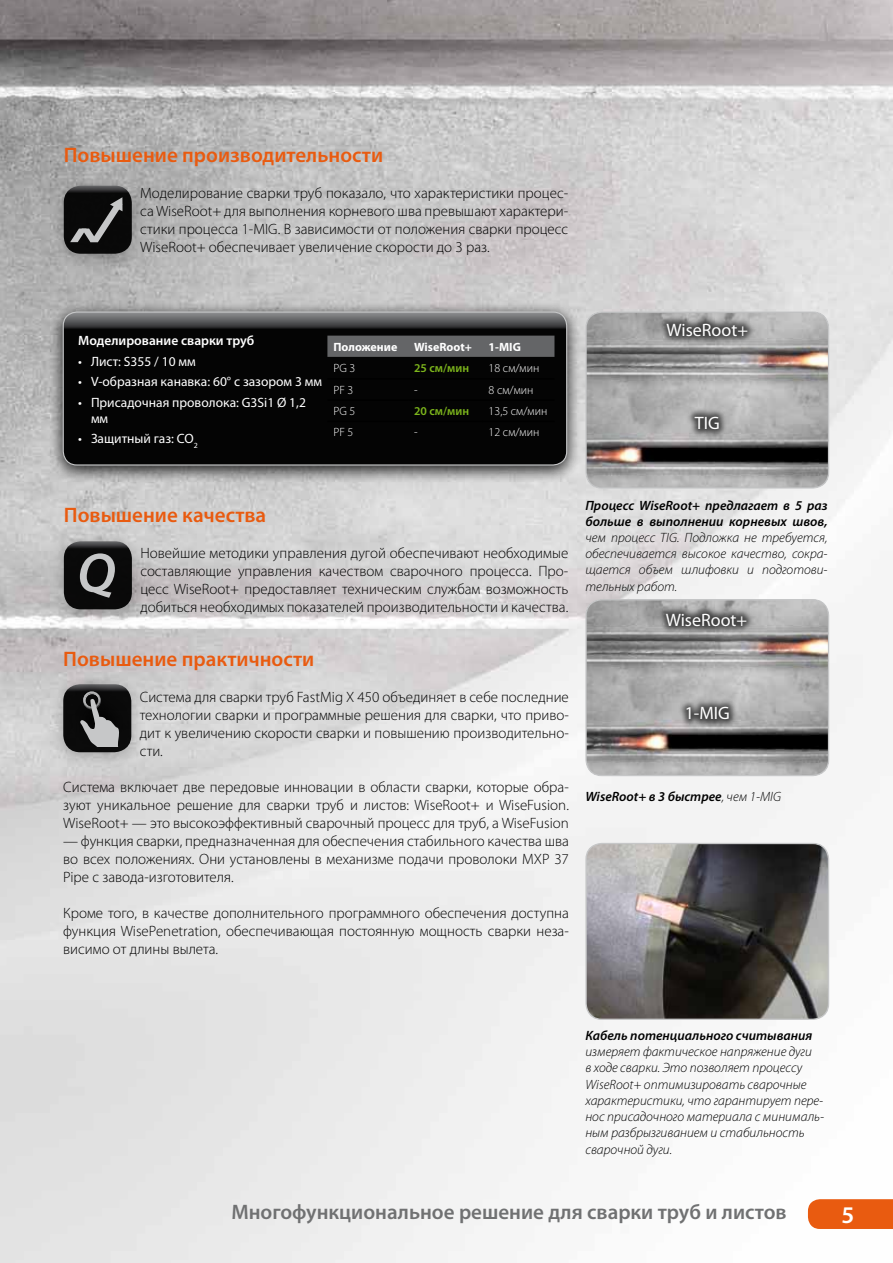
<style>
.page{position:relative;width:893px;height:1263px;background:#fff}
.page>*{position:absolute;margin:0;border:0;box-sizing:border-box;transform-origin:0 0}
.t1{font:600 24px "Myriad Pro";color:#fff}
.t2{font:600 21px "Myriad Pro";color:#e95b10}
.t3{font:600 21px "Myriad Pro";color:#707172}
.t4{font:18px "Myriad Pro";color:#fff}
.t5{font:300 15px/18px "Myriad Pro";color:#000;text-align:justify}
.t6{font:italic 300 13.5px/16.2px "Myriad Pro";color:#000}
.t7{font:italic 600 13.5px/16.2px "Myriad Pro";color:#000}
.t8{font:13.5px/16.2px "Myriad Pro";color:#fff}
.t9{font:600 13.5px "Myriad Pro";color:#fff}
.t10{font:300 12px "Myriad Pro";color:#fff}
.t11{font:700 12px "Myriad Pro";color:#fff}
.t12{font:600 12px "Myriad Pro";color:#7db61c}
.s1{font-weight:300}
</style>
<div class="page">
<img style="left:0;top:0;width:893px;height:1263px">
<div style="left:50px;top:176px;width:96px;height:96px;background:#000;opacity:.25"></div>
<svg style="left:64px;top:186px;width:68px;height:68px;background:#131313"></svg>
<svg style="left:70px;top:197px;width:53px;height:45px;background:#313132"></svg>
<div style="left:50px;top:531px;width:96px;height:97px;background:#000;opacity:.25"></div>
<svg style="left:64px;top:541px;width:68px;height:68px;background:#121212"></svg>
<svg style="left:80px;top:553px;width:35px;height:45px;background:#595a5a"></svg>
<div style="left:49px;top:674px;width:96px;height:97px;background:#000;opacity:.25"></div>
<div style="left:63px;top:684px;width:68px;height:68px;background:#0b0b0b;border-radius:17px"></div>
<div style="left:65px;top:674px;width:65px;height:74px;background:#000;opacity:.75"></div>
<svg style="left:80px;top:691px;width:40px;height:55px"></svg>
<img style="left:586px;top:843px;width:242px;height:176px">
<div style="left:585px;top:843px;width:244px;height:177px;border:1px solid #c6c7c8;border-radius:16px"></div>
<img style="left:586px;top:312px;width:242px;height:176px">
<div style="left:585px;top:311px;width:244px;height:178px;border:1px solid #c6c7c8;border-radius:16px"></div>
<div style="left:686px;top:407px;width:41px;height:31px;background:#000;opacity:.61"></div>
<div style="left:659px;top:314px;width:97px;height:30px;background:#000;opacity:.61"></div>
<img style="left:586px;top:600px;width:242px;height:175px">
<div style="left:585px;top:599px;width:244px;height:177px;border:1px solid #c6c7c8;border-radius:16px"></div>
<div style="left:678px;top:698px;width:60px;height:30px;background:#000;opacity:.61"></div>
<div style="left:657px;top:605px;width:98px;height:30px;background:#000;opacity:.61"></div>
<div style="left:49px;top:302px;width:532px;height:182px;background:#000;opacity:.25"></div>
<svg style="left:63px;top:312px;width:504px;height:153px;background:#0e0e0e"></svg>
<div style="left:63px;top:311px;width:504px;height:155px;border:1px solid #c6c7c8;border-radius:14px"></div>
<div style="left:327px;top:336px;width:227px;height:21px;background:#646567"></div>
<hr style="left:327px;top:378px;width:81px;height:2px;background:#000">
<hr style="left:408px;top:378px;width:75px;height:2px;background:#000">
<hr style="left:483px;top:378px;width:71px;height:2px;background:#000">
<hr style="left:327px;top:399px;width:81px;height:2px;background:#000">
<hr style="left:408px;top:399px;width:75px;height:2px;background:#000">
<hr style="left:483px;top:399px;width:71px;height:2px;background:#000">
<hr style="left:327px;top:421px;width:81px;height:1px;background:#000">
<hr style="left:408px;top:421px;width:75px;height:1px;background:#000">
<hr style="left:483px;top:421px;width:71px;height:1px;background:#000">
<div style="left:808px;top:1199px;width:85px;height:30px;background:#e95b10"></div>
<h2 class="t2" style="left:64px;top:142px;width:321px">Повышение производительности</h2>
<p class="t5" style="left:140px;top:184px;width:429px">Моделирование сварки труб показало, что характеристики процес&shy;са WiseRoot+ для выполнения корневого шва превышают характери&shy;стики процесса 1-MIG. В зависимости от положения сварки процесс WiseRoot+ обеспечивает увеличение скорости до 3 раз.</p>
<p class="t9" style="left:78px;top:332px;width:178px">Моделирование сварки труб</p>
<p class="t8" style="left:78px;top:353px;width:119px">• Лист: S355 / 10 мм</p>
<p class="t8" style="left:78px;top:373px;width:245px">• V-образная канавка: 60° с зазором 3 мм</p>
<p class="t8" style="left:91px;top:394px;width:216px;text-indent:-13px">• Присадочная проволока: G3Si1 Ø 1,2 мм</p>
<p class="t8" style="left:78px;top:431px;width:121px">• Защитный газ: CO<sub>2</sub></p>
<p class="t11" style="left:333px;top:339px;width:65px">Положение</p>
<p class="t11" style="left:414px;top:339px;width:59px">WiseRoot+</p>
<p class="t11" style="left:489px;top:339px;width:34px">1-MIG</p>
<p class="t10" style="left:333px;top:361px;width:23px">PG 3</p>
<p class="t12" style="left:414px;top:360px;width:56px">25 см/мин</p>
<p class="t10" style="left:489px;top:361px;width:52px">18 см/мин</p>
<p class="t10" style="left:333px;top:383px;width:22px">PF 3</p>
<p class="t10" style="left:414px;top:383px;width:5px">-</p>
<p class="t10" style="left:489px;top:383px;width:46px">8 см/мин</p>
<p class="t10" style="left:333px;top:404px;width:23px">PG 5</p>
<p class="t12" style="left:414px;top:403px;width:56px">20 см/мин</p>
<p class="t10" style="left:489px;top:404px;width:60px">13,5 см/мин</p>
<p class="t10" style="left:333px;top:425px;width:22px">PF 5</p>
<p class="t10" style="left:414px;top:425px;width:5px">-</p>
<p class="t10" style="left:489px;top:425px;width:52px">12 см/мин</p>
<p class="t4" style="left:666px;top:318px;width:83px">WiseRoot+</p>
<p class="t4" style="left:695px;top:412px;width:26px">TIG</p>
<h2 class="t2" style="left:64px;top:502px;width:204px">Повышение качества</h2>
<p class="t5" style="left:140px;top:544px;width:429px">Новейшие методики управления дугой обеспечивают необходимые составляющие управления качеством сварочного процесса. Про&shy;цесс WiseRoot+ предоставляет техническим службам возможность добиться необходимых показателей производительности и качества.</p>
<h2 class="t2" style="left:63px;top:646px;width:253px">Повышение практичности</h2>
<p class="t5" style="left:140px;top:688px;width:431px">Система для сварки труб FastMig X 450 объединяет в себе последние технологии сварки и программные решения для сварки, что приво&shy;дит к увеличению скорости сварки и повышению производительно&shy;сти.</p>
<p class="t5" style="left:63px;top:778px;width:507px">Система включает две передовые инновации в области сварки, которые обра&shy;зуют уникальное решение для сварки труб и листов: WiseRoot+ и WiseFusion.<br>WiseRoot+ — это высокоэффективный сварочный процесс для труб, а WiseFusion</p>
<p class="t5" style="left:63px;top:832px;width:507px">— функция сварки, предназначенная для обеспечения стабильного качества шва во всех положениях. Они установлены в механизме подачи проволоки MXP 37<br>Pipe с завода-изготовителя.</p>
<p class="t5" style="left:63px;top:904px;width:507px">Кроме того, в качестве дополнительного программного обеспечения доступна функция WisePenetration, обеспечивающая постоянную мощность сварки неза&shy;висимо от длины вылета.</p>
<p class="t7" style="left:585px;top:497px;width:244px">Процесс WiseRoot+ предлагает в 5 раз больше в выполнении корневых швов,</p>
<p class="t6" style="left:585px;top:529px;width:244px;text-align:justify">чем процесс TIG. Подложка не требуется, обеспечивается высокое качество, сокра&shy;щается объем шлифовки и подготови&shy;тельных работ.</p>
<p class="t4" style="left:666px;top:609px;width:83px">WiseRoot+</p>
<p class="t4" style="left:685px;top:702px;width:47px">1-MIG</p>
<p class="t7" style="left:585px;top:788px;width:197px">WiseRoot+ в 3 быстрее<span class="s1">, чем 1-MIG</span></p>
<p class="t7" style="left:585px;top:1027px;width:229px">Кабель потенциального считывания</p>
<p class="t6" style="left:585px;top:1043px;width:240px">измеряет фактическое напряжение дуги<br>в ходе сварки. Это позволяет процессу WiseRoot+ оптимизировать сварочные характеристики, что гарантирует пере&shy;нос присадочного материала с минималь&shy;ным разбрызгиванием и стабильность сварочной дуги.</p>
<h2 class="t3" style="left:231px;top:1199px;width:557px">Многофункциональное решение для сварки труб и листов</h2>
<h1 class="t1" style="left:841px;top:1200px;width:14px">5</h1>
</div>
